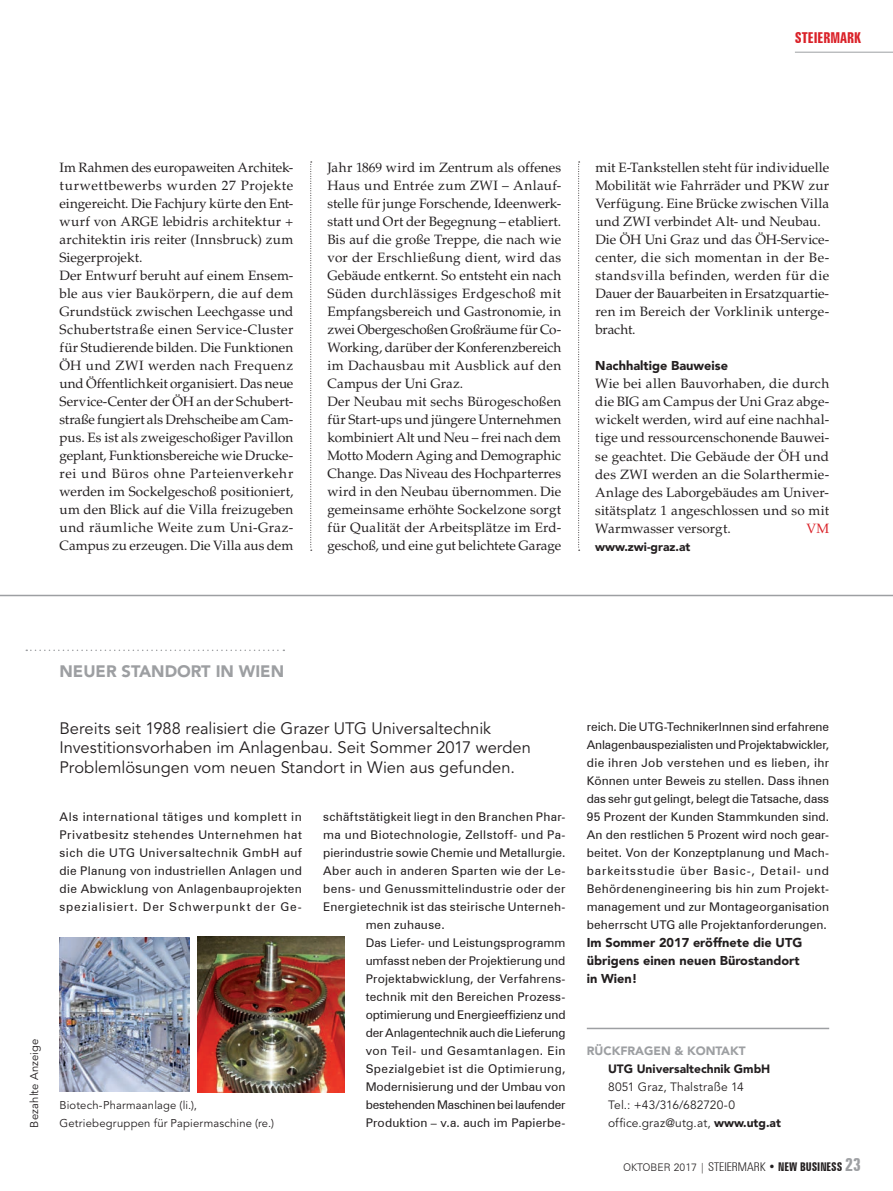
<style>
.page{position:relative;width:893px;height:1191px;background:#fff}
.page>*{position:absolute;margin:0;border:0;box-sizing:border-box;transform-origin:0 0}
.t1{font:16.5px/19.5px "Avenir LT Std";color:#231f20}
.t2{font:900 16.5px "Avenir LT Std";color:#9d9fa2}
.t3{font:700 extra-condensed 15px "Zurich BT";color:#da2128}
.t4{font:13.5px/18px "Palatino LT Std";letter-spacing:.01em;color:#231f20}
.t5{font:13.5px "Palatino LT Std";color:#da2128}
.t6{font:900 12.75px/18px "Avenir LT Std";color:#231f20}
.t7{font:12px/18px "Zurich BT";letter-spacing:.015em;color:#231f20;text-align:justify}
.t8{font:12px/18px "Avenir LT Std";letter-spacing:.015em;color:#231f20}
.t9{font:12px "Zurich BT";letter-spacing:-.02em;color:#231f20}
.t10{font:900 12px "Avenir LT Std";color:#231f20}
.t11{font:12px "Zurich BT";letter-spacing:-.01em;color:#231f20}
.t12{font:12px "Zurich BT";letter-spacing:.035em;color:#231f20}
.t13{font:12px "Zurich BT";letter-spacing:.04em;color:#231f20}
.t14{font:900 12px "Avenir LT Std";color:#9d9fa2}
.t15{font:11.25px/18px "Avenir LT Std";letter-spacing:.015em;color:#231f20}
.t16{font:300 10.5px "Zurich BT";color:#231f20}
.s1{font-weight:900}
.s2{font-stretch:condensed;font-size:12px}
.s3{font-weight:700;font-stretch:extra-condensed;font-size:12px}
.s4{font-weight:700;font-stretch:extra-condensed;font-size:18px;color:#9d9fa2}
</style>
<div class="page">
<hr style="left:795px;top:52px;width:98px;height:1px;background:#9d9fa2">
<svg style="left:578px;top:162px;width:2px;height:389px"></svg>
<svg style="left:310px;top:162px;width:2px;height:389px"></svg>
<hr style="left:0;top:595px;width:893px;height:1px;background:#9d9fa2">
<hr style="left:587px;top:1027px;width:242px;height:2px;background:#9d9fa2">
<svg style="left:26px;top:649px;width:258px;height:2px"></svg>
<img style="left:60px;top:937px;width:129px;height:154px">
<img style="left:198px;top:936px;width:146px;height:156px">
<p class="t3" style="left:795px;top:29px;width:68px">STEIERMARK</p>
<p class="t4" style="left:60px;top:159px;width:235px">Im Rahmen des europaweiten Architek&shy;turwettbewerbs wurden 27 Projekte eingereicht. Die Fachjury kürte den Ent&shy;wurf von ARGE lebidris architektur + architektin iris reiter (Innsbruck) zum Siegerprojekt.<br>Der Entwurf beruht auf einem Ensem&shy;ble aus vier Baukörpern, die auf dem Grundstück zwischen Leechgasse und Schubertstraße einen Service-Cluster für Studierende bilden. Die Funktionen ÖH und ZWI werden nach Frequenz und Öffentlichkeit organisiert. Das neue Service-Center der ÖH an der Schubert&shy;straße fungiert als Drehscheibe am Cam&shy;pus. Es ist als zweigeschoßiger Pavillon geplant, Funktionsbereiche wie Drucke&shy;rei und Büros ohne Parteienverkehr werden im Sockelgeschoß positioniert, um den Blick auf die Villa freizugeben und räumliche Weite zum Uni-Graz-Campus zu erzeugen. Die Villa aus dem</p>
<p class="t4" style="left:327px;top:159px;width:235px">Jahr 1869 wird im Zentrum als offenes Haus und Entrée zum ZWI – Anlauf&shy;stelle für junge Forschende, Ideenwerk&shy;statt und Ort der Begegnung – etabliert.<br>Bis auf die große Treppe, die nach wie vor der Erschließung dient, wird das Gebäude entkernt. So entsteht ein nach Süden durchlässiges Erdgeschoß mit Empfangsbereich und Gastronomie, in zwei Obergeschoßen Großräume für Co-Working, darüber der Konferenzbereich im Dachausbau mit Ausblick auf den Campus der Uni Graz.<br>Der Neubau mit sechs Bürogeschoßen für Start-ups und jüngere Unternehmen kombiniert Alt und Neu – frei nach dem Motto Modern Aging and Demographic Change. Das Niveau des Hochparterres wird in den Neubau übernommen. Die gemeinsame erhöhte Sockelzone sorgt für Qualität der Arbeitsplätze im Erd&shy;geschoß, und eine gut belichtete Garage</p>
<p class="t4" style="left:595px;top:159px;width:235px">mit E-Tankstellen steht für individuelle Mobilität wie Fahrräder und PKW zur Verfügung. Eine Brücke zwischen Villa und ZWI verbindet Alt- und Neubau.<br>Die ÖH Uni Graz und das ÖH-Service&shy;center, die sich momentan in der Be&shy;standsvilla befinden, werden für die Dauer der Bauarbeiten in Ersatzquartie&shy;ren im Bereich der Vorklinik unterge&shy;bracht.</p>
<p class="t6" style="left:595px;top:357px;width:134px">Nachhaltige Bauweise</p>
<p class="t4" style="left:595px;top:375px;width:235px;text-align:justify">Wie bei allen Bauvorhaben, die durch die BIG am Campus der Uni Graz abge&shy;wickelt werden, wird auf eine nachhal&shy;tige und ressourcenschonende Bauwei&shy;se geachtet. Die Gebäude der ÖH und des ZWI werden an die Solarthermie-Anlage des Laborgebäudes am Univer&shy;sitätsplatz 1 angeschlossen und so mit Warmwasser versorgt.</p>
<p class="t5" style="left:806px;top:520px;width:24px">VM</p>
<p class="t10" style="left:595px;top:539px;width:97px">www.zwi-graz.at</p>
<p class="t15" style="left:26px;top:1127px;width:91px;rotate:-90deg">Bezahlte Anzeige</p>
<p class="t2" style="left:60px;top:661px;width:226px">NEUER STANDORT IN WIEN</p>
<p class="t1" style="left:60px;top:719px;width:473px">Bereits seit 1988 realisiert die Grazer UTG Universaltechnik<br>Investitionsvorhaben im Anlagenbau. Seit Sommer 2017 werden<br>Problemlösungen vom neuen Standort in Wien aus gefunden.</p>
<p class="t7" style="left:60px;top:807px;width:244px">Als international tätiges und komplett in Privatbesitz stehendes Unternehmen hat sich die UTG Universaltechnik GmbH auf die Planung von industriellen Anlagen und die Abwicklung von Anlagenbauprojekten spezialisiert. Der Schwerpunkt der Ge-</p>
<p class="t7" style="left:323px;top:807px;width:244px">schäftstätigkeit liegt in den Branchen Phar-</p>
<p class="t7" style="left:323px;top:825px;width:244px">ma und Biotechnologie, Zellstoff- und Pa-</p>
<p class="t7" style="left:323px;top:843px;width:244px">pierindustrie sowie Chemie und Metallurgie.</p>
<p class="t7" style="left:323px;top:861px;width:244px">Aber auch in anderen Sparten wie der Le-</p>
<p class="t7" style="left:323px;top:879px;width:244px">bens- und Genussmittelindustrie oder der</p>
<p class="t7" style="left:323px;top:897px;width:244px">Energietechnik ist das steirische Unterneh-</p>
<p class="t7" style="left:366px;top:915px;width:81px">men zuhause.</p>
<p class="t7" style="left:366px;top:933px;width:201px">Das Liefer- und Leistungsprogramm</p>
<p class="t7" style="left:366px;top:951px;width:201px">umfasst neben der Projektierung und</p>
<p class="t7" style="left:366px;top:969px;width:201px">Projektabwicklung, der Verfahrens-</p>
<p class="t7" style="left:366px;top:987px;width:201px">technik mit den Bereichen Prozess-</p>
<p class="t11" style="left:366px;top:1007px;width:201px">optimierung und Energieeffizienz und</p>
<p class="t9" style="left:366px;top:1025px;width:201px">der Anlagentechnik auch die Lieferung</p>
<p class="t13" style="left:366px;top:1043px;width:201px">von Teil- und Gesamtanlagen. Ein</p>
<p class="t12" style="left:366px;top:1061px;width:201px">Spezialgebiet ist die Optimierung,</p>
<p class="t7" style="left:366px;top:1077px;width:201px">Modernisierung und der Umbau von</p>
<p class="t9" style="left:366px;top:1097px;width:201px">bestehenden Maschinen bei laufender</p>
<p class="t7" style="left:366px;top:1113px;width:201px">Produktion – v.a. auch im Papierbe-</p>
<p class="t15" style="left:60px;top:1096px;width:216px">Biotech-Pharmaanlage (li.),<br>Getriebegruppen für Papiermaschine (re.)</p>
<p class="t7" style="left:587px;top:717px;width:244px">reich. Die UTG-TechnikerInnen sind erfahrene Anlagenbauspezialisten und Projektabwickler, die ihren Job verstehen und es lieben, ihr Können unter Beweis zu stellen. Dass ihnen das sehr gut gelingt, belegt die Tatsache, dass 95 Prozent der Kunden Stammkunden sind.<br>An den restlichen 5 Prozent wird noch gear&shy;beitet. Von der Konzeptplanung und Mach&shy;barkeitsstudie über Basic-, Detail- und Behörden engineering bis hin zum Projekt&shy;management und zur Montageorganisation beherrscht UTG alle Projektanforderungen.</p>
<p class="t6" style="left:587px;top:933px;width:217px">Im Sommer 2017 eröffnete die UTG übrigens einen neuen Bürostandort in Wien!</p>
<p class="t14" style="left:587px;top:1043px;width:160px">RÜCKFRAGEN &amp; KONTAKT</p>
<p class="t10" style="left:608px;top:1061px;width:164px">UTG Universaltechnik GmbH</p>
<p class="t8" style="left:608px;top:1078px;width:174px">8051 Graz, Thalstraße 14<br>Tel.: +43/316/682720-0 office.graz@utg.at, <span class="s1">www.utg.at</span></p>
<p class="t16" style="left:623px;top:1160px;width:239px">OKTOBER 2017 | <span class="s2">STEIERMARK</span> <span class="s3">• NEW BUSINESS</span> <span class="s4">23</span></p>
</div>
